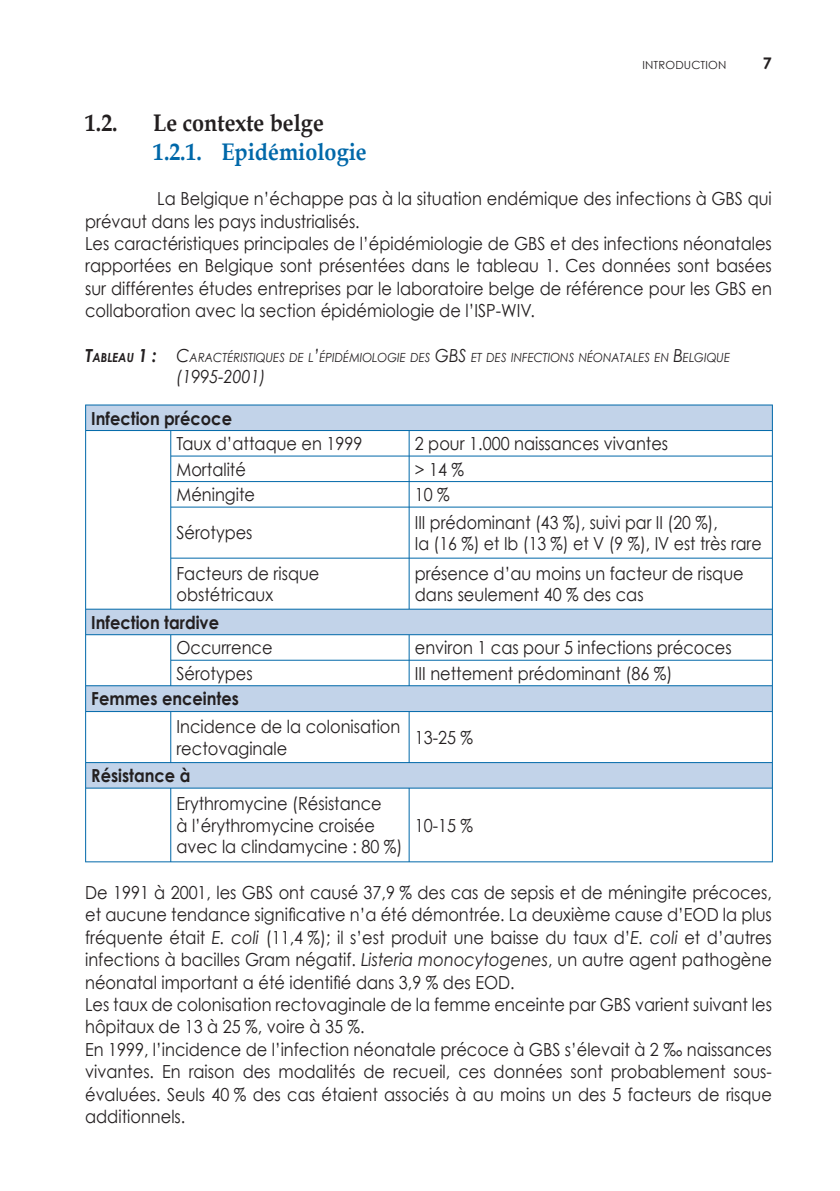
<style>
.page{position:relative;width:840px;height:1191px;background:#fff}
.page>*{position:absolute;margin:0;border:0;box-sizing:border-box;transform-origin:0 0}
.t1{font:700 24px "Book Antiqua";color:#231f20;scale:.9 1}
.t2{font:700 24px "Book Antiqua";color:#0068a9;scale:.9 1}
.t3{font:18px/22.4px "Century Gothic";color:#231f20;scale:.9 1}
.t4{font:18px/21.6px "Century Gothic";color:#231f20;scale:.88 1}
.t5{font:700 18px "Century Gothic";color:#231f20;scale:.9 1}
.t6{font:italic 18px "Century Gothic";color:#231f20;scale:.9 1}
.t7{font:700 16px "Century Gothic";color:#231f20}
.t8{font:italic 12.6px "Century Gothic";color:#231f20;scale:.9 1}
.t9{font:11.2px "Century Gothic";letter-spacing:.015em;color:#231f20}
.s1{font-weight:700;font-size:18px}
.s2{font-weight:700}
.s3{font-size:18px}
.s4{font-style:italic}
</style>
<div class="page">
<svg style="left:86px;top:405px;width:685px;height:382px"></svg>
<hr style="left:85px;top:404px;width:86px;height:1px;background:#0068a9">
<hr style="left:171px;top:404px;width:601px;height:1px;background:#0068a9">
<hr style="left:85px;top:430px;width:86px;height:1px;background:#0068a9">
<svg style="left:85px;top:405px;width:1px;height:102px"></svg>
<hr style="left:85px;top:507px;width:1px;height:51px;background:#0068a9">
<hr style="left:85px;top:558px;width:1px;height:50px;background:#0068a9">
<hr style="left:171px;top:430px;width:238px;height:1px;background:#0068a9">
<hr style="left:409px;top:430px;width:363px;height:1px;background:#0068a9">
<hr style="left:170px;top:455px;width:239px;height:1px;background:#0068a9">
<hr style="left:409px;top:455px;width:363px;height:1px;background:#0068a9">
<hr style="left:170px;top:481px;width:239px;height:1px;background:#0068a9">
<svg style="left:170px;top:431px;width:1px;height:75px"></svg>
<hr style="left:409px;top:481px;width:363px;height:1px;background:#0068a9">
<svg style="left:408px;top:431px;width:1px;height:75px"></svg>
<svg style="left:771px;top:405px;width:1px;height:101px"></svg>
<hr style="left:170px;top:506px;width:239px;height:1px;background:#0068a9">
<hr style="left:170px;top:507px;width:1px;height:50px;background:#0068a9">
<hr style="left:409px;top:506px;width:363px;height:1px;background:#0068a9">
<hr style="left:408px;top:507px;width:1px;height:50px;background:#0068a9">
<hr style="left:771px;top:507px;width:1px;height:50px;background:#0068a9">
<hr style="left:170px;top:557px;width:239px;height:1px;background:#0068a9">
<hr style="left:170px;top:558px;width:1px;height:50px;background:#0068a9">
<hr style="left:409px;top:557px;width:363px;height:1px;background:#0068a9">
<hr style="left:408px;top:558px;width:1px;height:50px;background:#0068a9">
<hr style="left:771px;top:558px;width:1px;height:50px;background:#0068a9">
<hr style="left:85px;top:608px;width:86px;height:1px;background:#0068a9">
<hr style="left:171px;top:608px;width:601px;height:1px;background:#0068a9">
<hr style="left:85px;top:634px;width:86px;height:1px;background:#0068a9">
<hr style="left:171px;top:634px;width:238px;height:1px;background:#0068a9">
<hr style="left:409px;top:634px;width:363px;height:1px;background:#0068a9">
<hr style="left:170px;top:659px;width:239px;height:1px;background:#0068a9">
<svg style="left:170px;top:635px;width:1px;height:50px"></svg>
<hr style="left:409px;top:659px;width:363px;height:1px;background:#0068a9">
<svg style="left:408px;top:635px;width:1px;height:50px"></svg>
<hr style="left:85px;top:685px;width:86px;height:1px;background:#0068a9">
<svg style="left:85px;top:609px;width:1px;height:102px"></svg>
<hr style="left:171px;top:685px;width:601px;height:1px;background:#0068a9">
<svg style="left:771px;top:609px;width:1px;height:102px"></svg>
<hr style="left:85px;top:711px;width:86px;height:1px;background:#0068a9">
<hr style="left:85px;top:712px;width:1px;height:50px;background:#0068a9">
<hr style="left:171px;top:711px;width:238px;height:1px;background:#0068a9">
<hr style="left:170px;top:712px;width:1px;height:50px;background:#0068a9">
<hr style="left:409px;top:711px;width:363px;height:1px;background:#0068a9">
<hr style="left:408px;top:712px;width:1px;height:50px;background:#0068a9">
<hr style="left:771px;top:712px;width:1px;height:50px;background:#0068a9">
<hr style="left:85px;top:762px;width:86px;height:1px;background:#0068a9">
<svg style="left:85px;top:763px;width:1px;height:24px"></svg>
<hr style="left:171px;top:762px;width:601px;height:1px;background:#0068a9">
<svg style="left:771px;top:763px;width:1px;height:24px"></svg>
<hr style="left:85px;top:787px;width:86px;height:1px;background:#0068a9">
<hr style="left:85px;top:788px;width:1px;height:73px;background:#0068a9">
<hr style="left:171px;top:787px;width:238px;height:1px;background:#0068a9">
<hr style="left:170px;top:788px;width:1px;height:73px;background:#0068a9">
<hr style="left:409px;top:787px;width:363px;height:1px;background:#0068a9">
<hr style="left:408px;top:788px;width:1px;height:73px;background:#0068a9">
<hr style="left:771px;top:788px;width:1px;height:73px;background:#0068a9">
<hr style="left:85px;top:861px;width:687px;height:1px;background:#0068a9">
<p class="t9" style="left:642px;top:57px;width:85px">INTRODUCTION</p>
<p class="t7" style="left:762px;top:53px;width:10px">7</p>
<h1 class="t1" style="left:85px;top:109px;width:37px">1.2.</h1>
<h1 class="t1" style="left:153px;top:109px;width:191px">Le contexte belge</h1>
<h1 class="t2" style="left:153px;top:138px;width:238px">1.2.1. Epidémiologie</h1>
<p class="t3" style="left:85px;top:187px;width:764px;text-indent:72px">La Belgique n’échappe pas à la situation endémique des infections à GBS qui prévaut dans les pays industrialisés.<br>Les caractéristiques principales de l’épidémiologie de GBS et des infections néonatales rapportées en Belgique sont présentées dans le tableau 1. Ces données sont basées sur différentes études entreprises par le laboratoire belge de référence pour les GBS en collaboration avec la section épidémiologie de l’ISP-WIV.</p>
<p class="t8" style="left:86px;top:349px;width:717px"><span class="s1">T</span><span class="s2">ABLEAU</span> <span class="s1">1 :</span> <span class="s3">C</span>ARACTÉRISTIQUES DE L<span class="s3">’</span>ÉPIDÉMIOLOGIE DES <span class="s3">GBS</span> ET DES INFECTIONS NÉONATALES EN <span class="s3">B</span>ELGIQUE</p>
<p class="t6" style="left:176px;top:365px;width:101px">(1995-2001)</p>
<p class="t5" style="left:91px;top:406px;width:158px">Infection précoce</p>
<p class="t3" style="left:176px;top:432px;width:208px">Taux d’attaque en 1999</p>
<p class="t3" style="left:414px;top:432px;width:283px">2 pour 1.000 naissances vivantes</p>
<p class="t3" style="left:176px;top:457px;width:79px">Mortalité</p>
<p class="t3" style="left:414px;top:457px;width:56px">&gt; 14 %</p>
<p class="t3" style="left:176px;top:483px;width:89px">Méningite</p>
<p class="t3" style="left:414px;top:483px;width:40px">10 %</p>
<p class="t3" style="left:176px;top:521px;width:86px">Sérotypes</p>
<p class="t4" style="left:414px;top:511px;width:395px">III prédominant (43 %), suivi par II (20 %),<br>Ia (16 %) et Ib (13 %) et V (9 %), IV est très rare</p>
<p class="t3" style="left:176px;top:562px;width:160px;line-height:21.6px">Facteurs de risque obstétricaux</p>
<p class="t3" style="left:414px;top:562px;width:367px;line-height:21.6px">présence d’au moins un facteur de risque dans seulement 40 % des cas</p>
<p class="t5" style="left:91px;top:610px;width:143px">Infection tardive</p>
<p class="t3" style="left:176px;top:636px;width:108px">Occurrence</p>
<p class="t3" style="left:414px;top:636px;width:353px">environ 1 cas pour 5 infections précoces</p>
<p class="t3" style="left:176px;top:661px;width:86px">Sérotypes</p>
<p class="t3" style="left:414px;top:661px;width:287px">III nettement prédominant (86 %)</p>
<p class="t5" style="left:91px;top:687px;width:165px">Femmes enceintes</p>
<p class="t3" style="left:176px;top:715px;width:250px;line-height:21.6px">Incidence de la colonisation rectovaginale</p>
<p class="t3" style="left:414px;top:725px;width:66px">13-25 %</p>
<p class="t5" style="left:91px;top:764px;width:112px">Résistance à</p>
<p class="t3" style="left:176px;top:792px;width:252px;line-height:21.6px">Erythromycine (Résistance<br>à l’érythromycine croisée avec la clindamycine : 80 %)</p>
<p class="t3" style="left:414px;top:813px;width:66px">10-15 %</p>
<p class="t3" style="left:85px;top:881px;width:764px">De 1991 à 2001, les GBS ont causé 37,9 % des cas de sepsis et de méningite précoces, et aucune tendance significative n’a été démontrée. La deuxième cause d’EOD la plus fréquente était <span class="s4">E. coli</span> (11,4 %); il s’est produit une baisse du taux d’<span class="s4">E. coli</span> et d’autres infections à bacilles Gram négatif. <span class="s4">Listeria monocytogenes</span>, un autre agent pathogène néonatal important a été identifié dans 3,9 % des EOD.<br>Les taux de colonisation rectovaginale de la femme enceinte par GBS varient suivant les hôpitaux de 13 à 25 %, voire à 35 %.<br>En 1999, l’incidence de l’infection néonatale précoce à GBS s’élevait à 2 ‰ naissances vivantes. En raison des modalités de recueil, ces données sont probablement sous&shy;évaluées. Seuls 40 % des cas étaient associés à au moins un des 5 facteurs de risque additionnels.</p>
</div>
